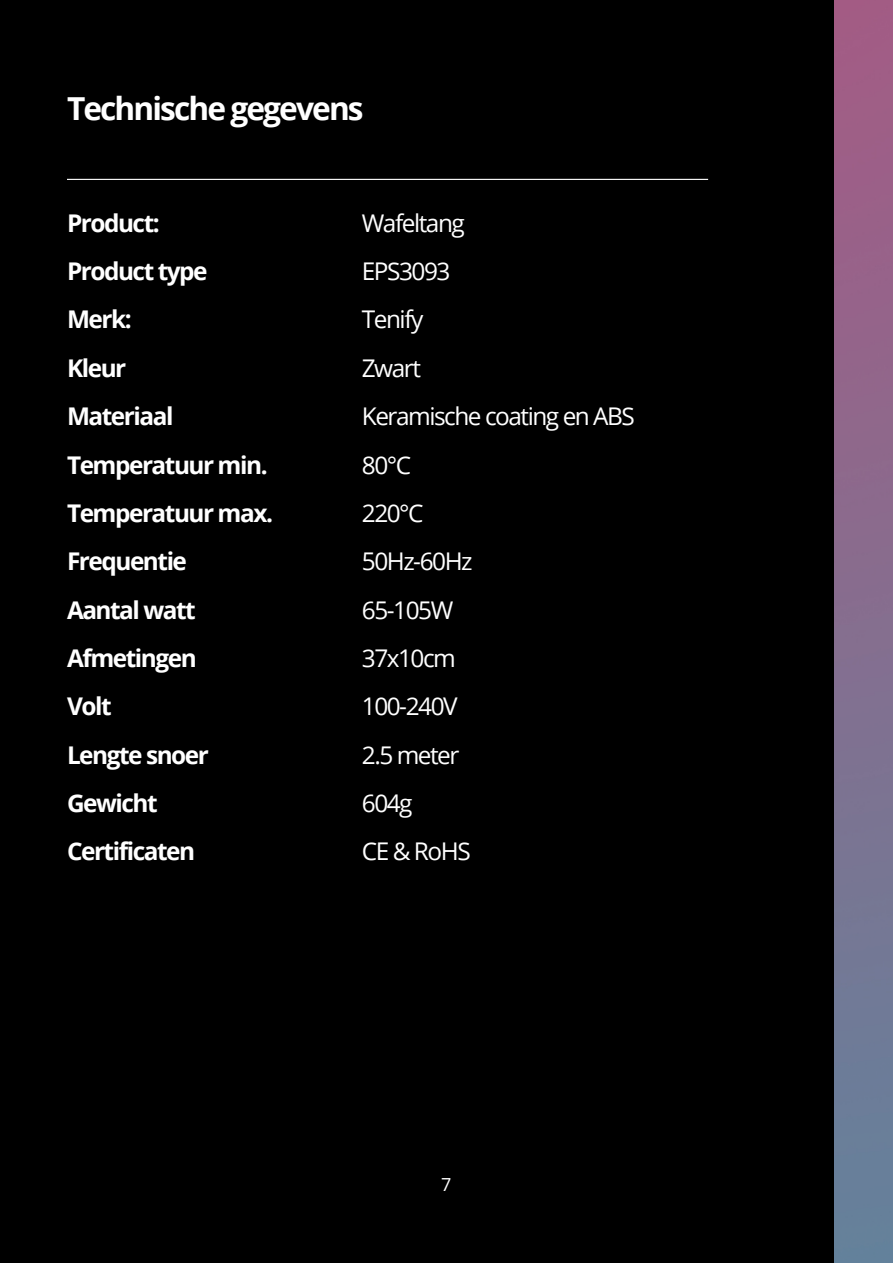
<style>
.page{position:relative;width:893px;height:1264px;background:#fff}
.page>*{position:absolute;margin:0;border:0;box-sizing:border-box;transform-origin:0 0}
.t1{font:700 31.65px "Open Sans";letter-spacing:-.06em;color:#fff}
.t2{font:700 24.45px/48.3px "Open Sans";letter-spacing:-.06em;color:#fff}
.t3{font:24.45px/48.3px "Open Sans";letter-spacing:-.06em;color:#fff}
.t4{font:18px "Open Sans";color:#fff}
</style>
<div class="page">
<div style="left:0;top:0;width:892px;height:1262px;background:#000"></div>
<img style="left:834px;top:0;width:58px;height:1262px">
<hr style="left:67px;top:179px;width:641px;height:1px;background:#fff">
<p class="t1" style="left:67px;top:86px;width:298px">Technische gegevens</p>
<p class="t2" style="left:67px;top:198px;width:207px">Product:<br>Product type<br>Merk:<br>Kleur<br>Materiaal<br>Temperatuur min.<br>Temperatuur max.<br>Frequentie<br>Aantal watt<br>Afmetingen<br>Volt<br>Lengte snoer<br>Gewicht<br>Certificaten</p>
<p class="t3" style="left:362px;top:198px;width:274px">Wafeltang<br>EPS3093<br>Tenify<br>Zwart<br>Keramische coating en ABS</p>
<p class="t3" style="left:362px;top:440px;width:112px">80°C<br>220°C<br>50Hz-60Hz<br>65-105W<br>37x10cm<br>100-240V<br>2.5 meter<br>604g<br>CE &amp; RoHS</p>
<p class="t4" style="left:441px;top:1171px;width:12px">7</p>
</div>
